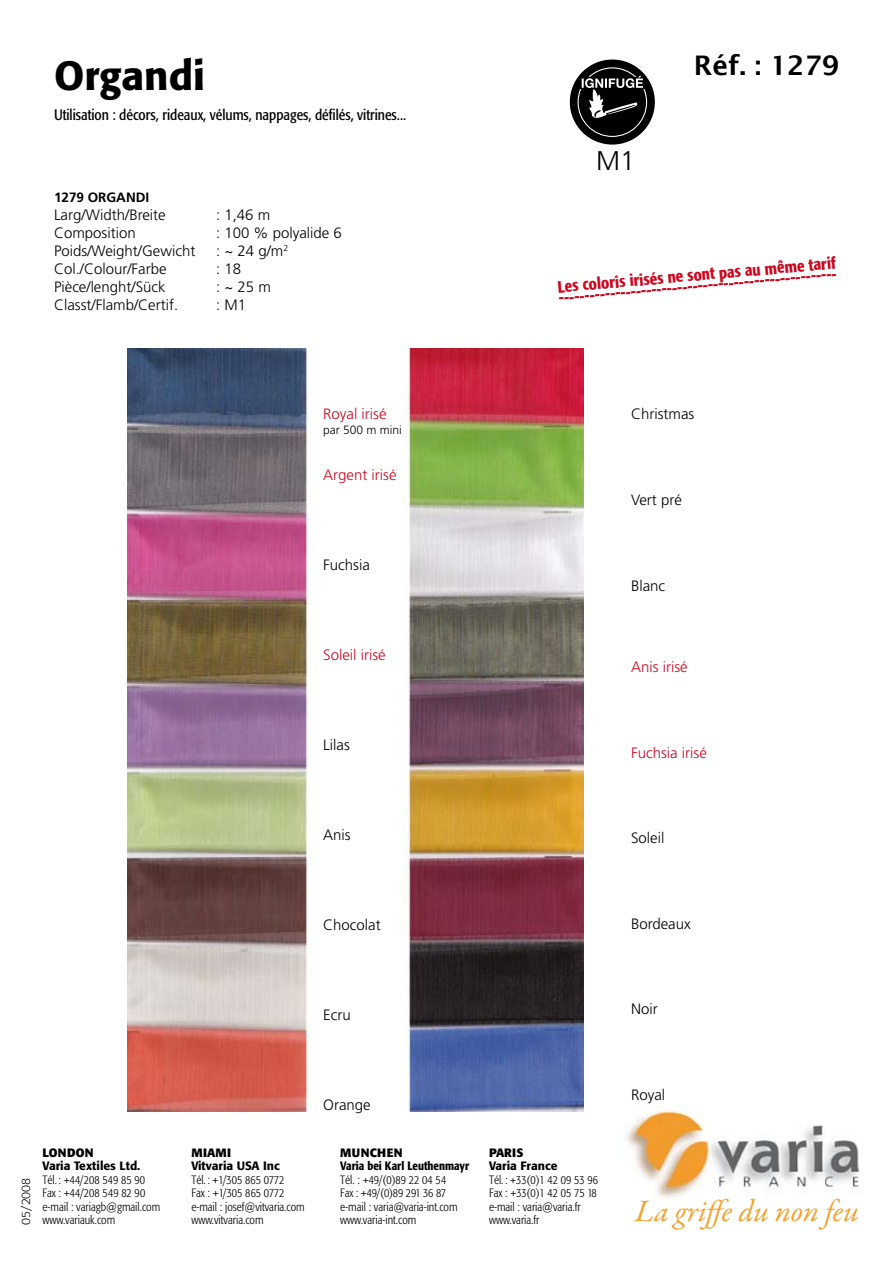
<style>
.page{position:relative;width:893px;height:1263px;background:#fff}
.page>*{position:absolute;margin:0;border:0;box-sizing:border-box;transform-origin:0 0}
.t1{font:500 40.5px "Formata";color:#000}
.t2{font:italic 31.2px "Garamond Premr Pro";letter-spacing:-.005em;color:#f5a32e}
.t3{font:600 27px "Lucida Sans";color:#000}
.t4{font:300 27px "Frutiger";color:#000}
.t5{font:500 condensed 16.5px "Formata";color:#cd071e}
.t6{font:300 15px "Frutiger";color:#000}
.t7{font:condensed 15px "Formata";color:#000}
.t8{font:300 15px "Frutiger";color:#cd071e}
.t9{font:700 13.5px "Frutiger";color:#000}
.t10{font:300 condensed 12px "Formata";color:#000}
.t11{font:500 12px "Formata";color:#000}
.t12{font:700 12px "Formata";letter-spacing:.02em;color:#000}
.t13{font:500 condensed 12px "Formata";color:#000}
.t14{font:300 12px "Frutiger";color:#000}
.t15{font:300 12px "Formata";color:#000}
</style>
<div class="page">
<img style="left:627px;top:1108px;width:233px;height:91px">
<svg style="left:570px;top:60px;width:85px;height:85px"></svg>
<img style="left:128px;top:349px;width:456px;height:762px">
<p class="t1" style="left:54px;top:51px;width:153px">Organdi</p>
<p class="t3" style="left:694px;top:50px;width:147px">Réf. : 1279</p>
<p class="t7" style="left:54px;top:106px;width:354px">Utilisation : décors, rideaux, vélums, nappages, défilés, vitrines...</p>
<p class="t9" style="left:54px;top:189px;width:97px">1279 ORGANDI</p>
<p class="t6" style="left:54px;top:206px;width:113px">Larg/Width/Breite</p>
<p class="t6" style="left:216px;top:206px;width:56px">: 1,46 m</p>
<p class="t6" style="left:54px;top:224px;width:83px">Composition</p>
<p class="t6" style="left:216px;top:224px;width:127px">: 100 % polyalide 6</p>
<p class="t6" style="left:54px;top:242px;width:143px">Poids/Weight/Gewicht</p>
<p class="t6" style="left:216px;top:242px;width:74px">: ~ 24 g/m<sup>2</sup></p>
<p class="t6" style="left:54px;top:260px;width:114px">Col./Colour/Farbe</p>
<p class="t6" style="left:216px;top:260px;width:27px">: 18</p>
<p class="t6" style="left:54px;top:278px;width:113px">Pièce/lenght/Sück</p>
<p class="t6" style="left:216px;top:278px;width:56px">: ~ 25 m</p>
<p class="t6" style="left:54px;top:296px;width:126px">Classt/Flamb/Certif.</p>
<p class="t6" style="left:216px;top:296px;width:32px">: M1</p>
<p class="t4" style="left:596px;top:145px;width:41px">M1</p>
<p class="t5" style="left:557px;top:277px;width:281px;rotate:-5deg">Les coloris irisés ne sont pas au même tarif</p>
<p class="t5" style="left:558px;top:288px;width:280px;rotate:-5deg">------------------------------------------------------</p>
<p class="t8" style="left:323px;top:406px;width:65px">Royal irisé</p>
<p class="t14" style="left:323px;top:424px;width:80px">par 500 m mini</p>
<p class="t8" style="left:323px;top:466px;width:75px">Argent irisé</p>
<p class="t6" style="left:323px;top:556px;width:48px">Fuchsia</p>
<p class="t8" style="left:323px;top:646px;width:64px">Soleil irisé</p>
<p class="t6" style="left:323px;top:736px;width:28px">Lilas</p>
<p class="t6" style="left:323px;top:826px;width:29px">Anis</p>
<p class="t6" style="left:323px;top:916px;width:59px">Chocolat</p>
<p class="t6" style="left:323px;top:1006px;width:29px">Ecru</p>
<p class="t15" style="left:19px;top:1225px;width:48px;rotate:-90deg">05/2008</p>
<p class="t12" style="left:43px;top:1145px;width:53px">LONDON</p>
<p class="t11" style="left:43px;top:1158px;width:99px">Varia Textiles Ltd.</p>
<p class="t10" style="left:43px;top:1172px;width:104px">Tél. : +44/208 549 85 90</p>
<p class="t10" style="left:43px;top:1186px;width:104px">Fax : +44/208 549 82 90</p>
<p class="t10" style="left:43px;top:1199px;width:119px">e-mail : variagb@gmail.com</p>
<p class="t10" style="left:43px;top:1213px;width:74px">www.variauk.com</p>
<p class="t12" style="left:191px;top:1145px;width:41px">MIAMI</p>
<p class="t11" style="left:191px;top:1158px;width:90px">Vitvaria USA Inc</p>
<p class="t10" style="left:191px;top:1172px;width:94px">Tél. : +1/305 865 0772</p>
<p class="t10" style="left:191px;top:1186px;width:95px">Fax : +1/305 865 0772</p>
<p class="t10" style="left:191px;top:1199px;width:115px">e-mail : josef@vitvaria.com</p>
<p class="t10" style="left:191px;top:1213px;width:74px">www.vitvaria.com</p>
<p class="t6" style="left:323px;top:1096px;width:49px">Orange</p>
<p class="t12" style="left:340px;top:1145px;width:64px">MUNCHEN</p>
<p class="t13" style="left:340px;top:1158px;width:131px">Varia bei Karl Leuthenmayr</p>
<p class="t10" style="left:340px;top:1172px;width:108px">Tél. : +49/(0)89 22 04 54</p>
<p class="t10" style="left:340px;top:1186px;width:107px">Fax : +49/(0)89 291 36 87</p>
<p class="t10" style="left:340px;top:1199px;width:119px">e-mail : varia@varia-int.com</p>
<p class="t10" style="left:340px;top:1213px;width:78px">www.varia-int.com</p>
<p class="t12" style="left:489px;top:1145px;width:36px">PARIS</p>
<p class="t11" style="left:489px;top:1158px;width:70px">Varia France</p>
<p class="t10" style="left:489px;top:1172px;width:111px">Tél. : +33(0)1 42 09 53 96</p>
<p class="t10" style="left:489px;top:1186px;width:109px">Fax : +33(0)1 42 05 75 18</p>
<p class="t10" style="left:489px;top:1199px;width:93px">e-mail : varia@varia.fr</p>
<p class="t10" style="left:489px;top:1213px;width:52px">www.varia.fr</p>
<p class="t6" style="left:631px;top:406px;width:65px">Christmas</p>
<p class="t6" style="left:631px;top:491px;width:52px">Vert pré</p>
<p class="t6" style="left:631px;top:577px;width:36px">Blanc</p>
<p class="t8" style="left:631px;top:659px;width:58px">Anis irisé</p>
<p class="t8" style="left:631px;top:744px;width:77px">Fuchsia irisé</p>
<p class="t6" style="left:631px;top:830px;width:35px">Soleil</p>
<p class="t6" style="left:631px;top:915px;width:61px">Bordeaux</p>
<p class="t6" style="left:631px;top:1001px;width:28px">Noir</p>
<p class="t6" style="left:631px;top:1086px;width:36px">Royal</p>
<p class="t2" style="left:635px;top:1192px;width:225px">La griffe du non feu</p>
</div>
